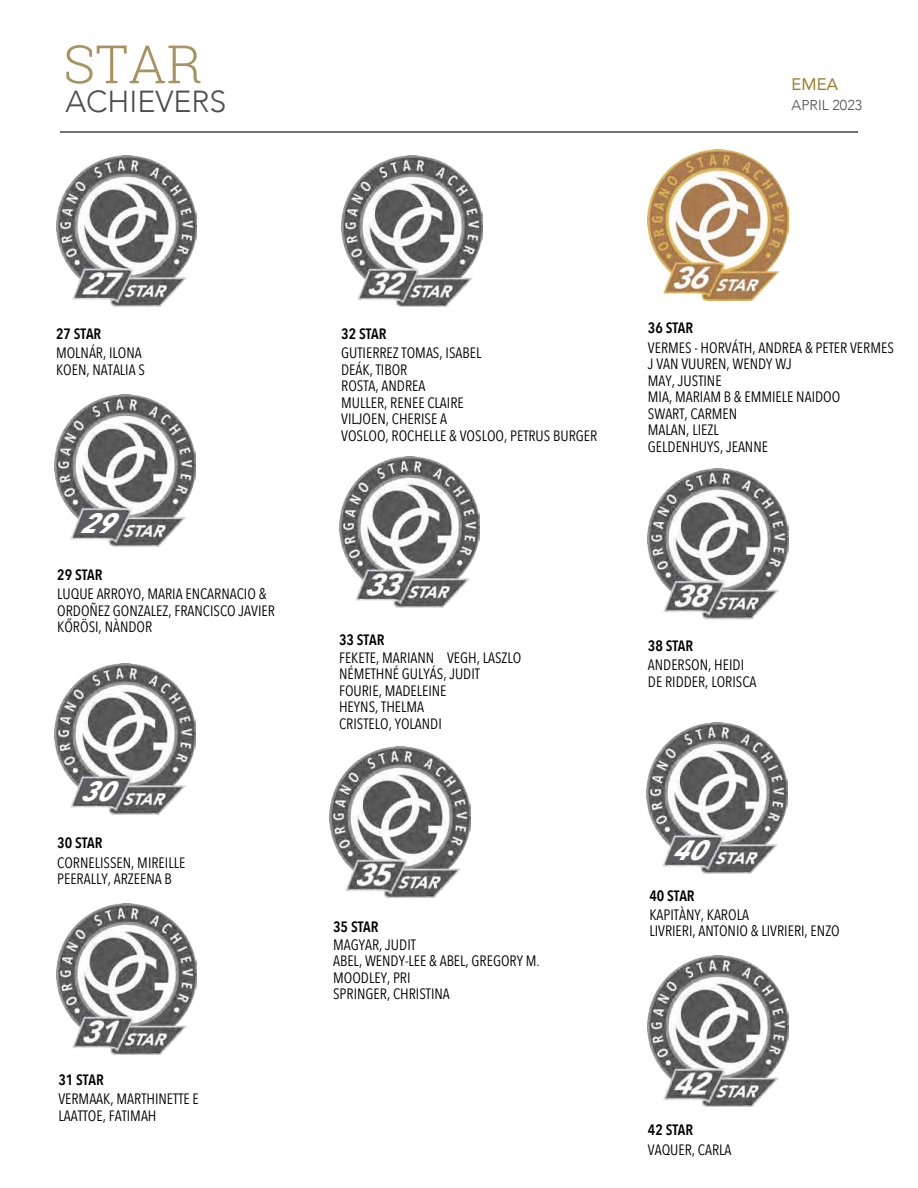
<style>
.page{position:relative;width:918px;height:1188px;background:#fff}
.page>*{position:absolute;margin:0;border:0;box-sizing:border-box;transform-origin:0 0}
.t1{font:300 52.95px "Roboto Slab";color:#a79260}
.t2{font:300 30.3px "Avenir";color:#4f4e4e}
.t3{font:italic 700 27.9px "Avenir Next Condensed";color:#fff;scale:1.11 1}
.t4{font:16.65px "Avenir";color:#9d7e2e}
.t5{font:15px/16.5px "Avenir Next Condensed";color:#000}
.t6{font:600 15px "Avenir Next Condensed";color:#000}
.t7{font:300 14.25px "Avenir";color:#4e4d4d}
</style>
<div class="page">
<img style="left:341px;top:155px;width:141px;height:151px">
<img style="left:648px;top:149px;width:141px;height:152px">
<img style="left:648px;top:468px;width:141px;height:151px">
<img style="left:55px;top:664px;width:141px;height:151px">
<svg style="left:75px;top:779px;width:52px;height:25px"></svg>
<img style="left:56px;top:904px;width:141px;height:151px">
<img style="left:339px;top:457px;width:141px;height:151px">
<img style="left:330px;top:747px;width:141px;height:151px">
<img style="left:646px;top:722px;width:141px;height:151px">
<svg style="left:667px;top:838px;width:52px;height:25px"></svg>
<img style="left:648px;top:955px;width:141px;height:152px">
<img style="left:55px;top:395px;width:141px;height:151px">
<svg style="left:75px;top:511px;width:52px;height:24px"></svg>
<img style="left:56px;top:156px;width:141px;height:151px">
<hr style="left:61px;top:131px;width:797px;height:2px;background:#727272">
<h1 class="t1" style="left:64px;top:28px;width:140px">STAR</h1>
<h2 class="t2" style="left:65px;top:83px;width:162px">ACHIEVERS</h2>
<p class="t4" style="left:792px;top:71px;width:48px">EMEA</p>
<p class="t7" style="left:792px;top:97px;width:72px">APRIL 2023</p>
<p class="t6" style="left:56px;top:321px;width:47px">27 STAR</p>
<p class="t5" style="left:56px;top:344px;width:91px">MOLNÁR, ILONA<br>KOEN, NATALIA S</p>
<h3 class="t3" style="left:80px;top:506px;width:43px">29</h3>
<p class="t6" style="left:57px;top:562px;width:47px">29 STAR</p>
<p class="t5" style="left:57px;top:585px;width:219px">LUQUE ARROYO, MARIA ENCARNACIO &amp;<br>ORDOÑEZ GONZALEZ, FRANCISCO JAVIER<br>KŐRÖSI, NÀNDOR</p>
<h3 class="t3" style="left:80px;top:774px;width:43px">30</h3>
<p class="t6" style="left:57px;top:830px;width:47px">30 STAR</p>
<p class="t5" style="left:57px;top:854px;width:130px">CORNELISSEN, MIREILLE<br>PEERALLY, ARZEENA B</p>
<p class="t6" style="left:58px;top:1067px;width:47px">31 STAR</p>
<p class="t5" style="left:58px;top:1090px;width:142px">VERMAAK, MARTHINETTE E<br>LAATTOE, FATIMAH</p>
<p class="t6" style="left:341px;top:321px;width:47px">32 STAR</p>
<p class="t5" style="left:341px;top:344px;width:258px">GUTIERREZ TOMAS, ISABEL<br>DEÁK, TIBOR<br>ROSTA, ANDREA<br>MULLER, RENEE CLAIRE<br>VILJOEN, CHERISE A<br>VOSLOO, ROCHELLE &amp; VOSLOO, PETRUS BURGER</p>
<p class="t6" style="left:648px;top:315px;width:47px">36 STAR</p>
<p class="t5" style="left:648px;top:338px;width:247px">VERMES - HORVÁTH, ANDREA &amp; PETER VERMES<br>J VAN VUUREN, WENDY WJ<br>MAY, JUSTINE<br>MIA, MARIAM B &amp; EMMIELE NAIDOO<br>SWART, CARMEN<br>MALAN, LIEZL<br>GELDENHUYS, JEANNE</p>
<p class="t6" style="left:339px;top:627px;width:47px">33 STAR</p>
<p class="t5" style="left:339px;top:649px;width:184px">FEKETE, MARIANN VEGH, LASZLO<br>NÉMETHNÉ GULYÁS, JUDIT<br>FOURIE, MADELEINE<br>HEYNS, THELMA<br>CRISTELO, YOLANDI</p>
<p class="t6" style="left:333px;top:914px;width:47px">35 STAR</p>
<p class="t5" style="left:333px;top:936px;width:208px">MAGYAR, JUDIT<br>ABEL, WENDY-LEE &amp; ABEL, GREGORY M.<br>MOODLEY, PRI<br>SPRINGER, CHRISTINA</p>
<p class="t6" style="left:648px;top:633px;width:47px">38 STAR</p>
<p class="t5" style="left:648px;top:656px;width:110px">ANDERSON, HEIDI<br>DE RIDDER, LORISCA</p>
<h3 class="t3" style="left:672px;top:833px;width:43px">40</h3>
<p class="t6" style="left:649px;top:882px;width:47px">40 STAR</p>
<p class="t5" style="left:649px;top:906px;width:192px">KAPITÀNY, KAROLA<br>LIVRIERI, ANTONIO &amp; LIVRIERI, ENZO</p>
<p class="t6" style="left:648px;top:1117px;width:47px">42 STAR</p>
<p class="t5" style="left:648px;top:1140px;width:85px">VAQUER, CARLA</p>
</div>
